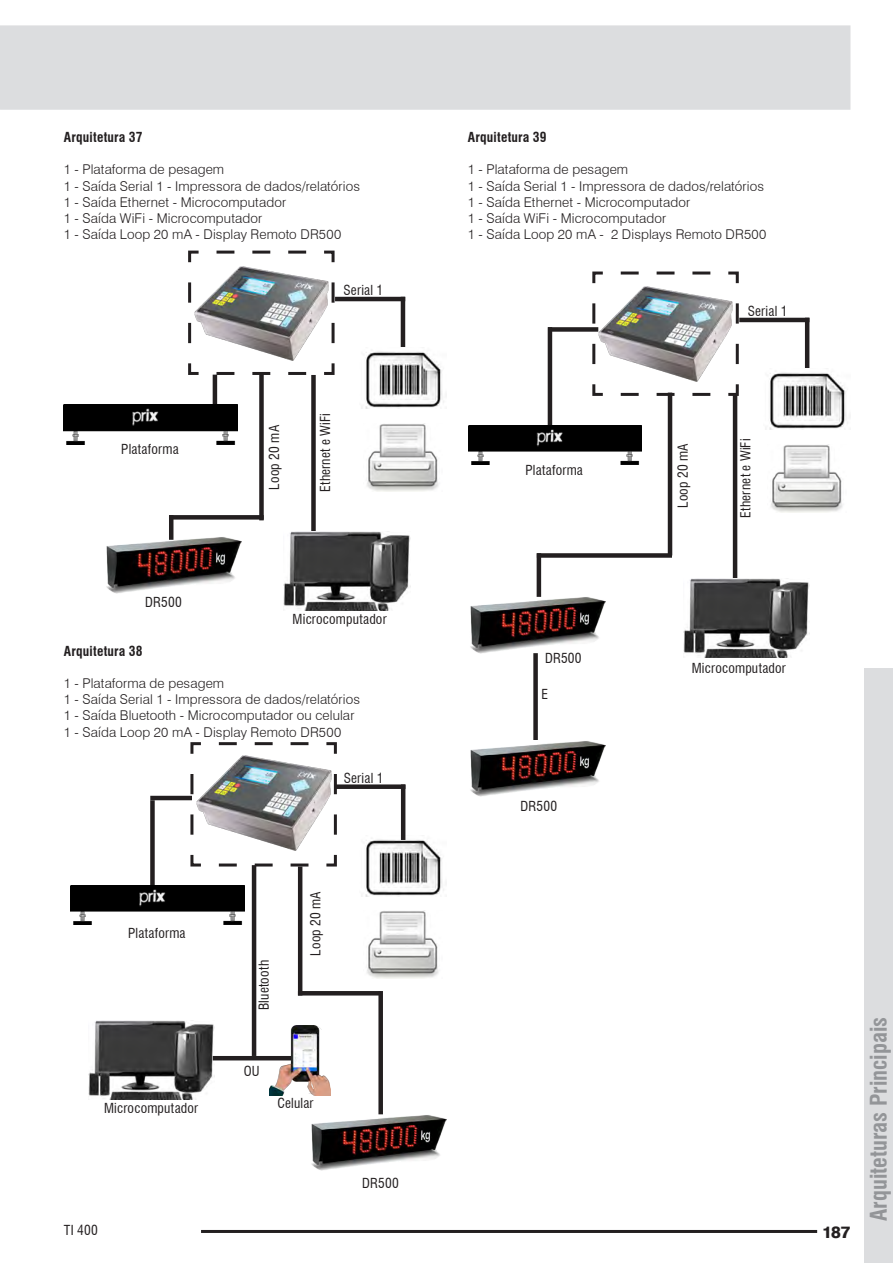
<style>
.page{position:relative;width:893px;height:1263px;background:#fff}
.page>*{position:absolute;margin:0;border:0;box-sizing:border-box;transform-origin:0 0}
.t1{font:700 condensed 22.5px "Swiss 721 BT";color:#939598}
.t2{font:800 16.5px "Swiss 721 BT";color:#231f20}
.Texto{font:300 13.5px "Swiss 721 BT";letter-spacing:.01em;color:#231f20}
.Texto_-_Centralizado{font:condensed 13.5px "Swiss 721 BT";letter-spacing:.015em;color:#231f20}
.Texto-2{font:700 condensed 13.5px "Swiss 721 BT";letter-spacing:.015em;color:#231f20}
</style>
<div class="page">
<div style="left:0;top:25px;width:850px;height:85px;background:#dcdddf"></div>
<div style="left:864px;top:668px;width:29px;height:595px;background:#dcdddf"></div>
<hr style="left:201px;top:1230px;width:616px;height:3px;background:#231f20">
<div style="left:311px;top:375px;width:5px;height:182px;background:#231f20"></div>
<svg style="left:188px;top:250px;width:148px;height:126px"></svg>
<hr style="left:213px;top:375px;width:4px;height:42px;background:#231f20">
<img style="left:64px;top:404px;width:173px;height:40px">
<img style="left:194px;top:266px;width:135px;height:95px">
<img style="left:284px;top:531px;width:126px;height:79px">
<div style="left:259px;top:372px;width:5px;height:148px;background:#231f20"></div>
<hr style="left:169px;top:515px;width:4px;height:25px;background:#231f20">
<div style="left:169px;top:515px;width:95px;height:5px;background:#231f20"></div>
<hr style="left:401px;top:297px;width:4px;height:58px;background:#231f20">
<hr style="left:335px;top:297px;width:70px;height:4px;background:#231f20">
<img style="left:361px;top:347px;width:83px;height:61px">
<img style="left:367px;top:423px;width:72px;height:68px">
<img style="left:106px;top:537px;width:136px;height:56px">
<img style="left:361px;top:835px;width:83px;height:61px">
<svg style="left:189px;top:742px;width:148px;height:126px"></svg>
<div style="left:150px;top:800px;width:5px;height:85px;background:#231f20"></div>
<hr style="left:401px;top:784px;width:4px;height:56px;background:#231f20">
<div style="left:335px;top:784px;width:70px;height:5px;background:#231f20"></div>
<img style="left:197px;top:756px;width:134px;height:95px">
<img style="left:367px;top:911px;width:72px;height:68px">
<img style="left:71px;top:885px;width:173px;height:40px">
<hr style="left:252px;top:865px;width:4px;height:191px;background:#231f20">
<img style="left:89px;top:1021px;width:126px;height:79px">
<hr style="left:150px;top:796px;width:42px;height:4px;background:#231f20">
<img style="left:270px;top:1025px;width:60px;height:70px">
<hr style="left:213px;top:1056px;width:78px;height:4px;background:#231f20">
<hr style="left:298px;top:866px;width:4px;height:129px;background:#231f20">
<hr style="left:298px;top:991px;width:83px;height:4px;background:#231f20">
<div style="left:378px;top:991px;width:5px;height:123px;background:#231f20"></div>
<img style="left:311px;top:1114px;width:136px;height:56px">
<hr style="left:733px;top:392px;width:4px;height:188px;background:#231f20">
<svg style="left:592px;top:271px;width:148px;height:126px"></svg>
<hr style="left:548px;top:327px;width:4px;height:98px;background:#231f20">
<img style="left:468px;top:425px;width:173px;height:40px">
<img style="left:598px;top:287px;width:135px;height:95px">
<img style="left:683px;top:578px;width:126px;height:79px">
<hr style="left:805px;top:318px;width:4px;height:58px;background:#231f20">
<hr style="left:739px;top:318px;width:70px;height:4px;background:#231f20">
<img style="left:765px;top:368px;width:83px;height:61px">
<img style="left:771px;top:444px;width:72px;height:68px">
<div style="left:548px;top:327px;width:50px;height:5px;background:#231f20"></div>
<img style="left:470px;top:597px;width:135px;height:56px">
<div style="left:537px;top:553px;width:135px;height:5px;background:#231f20"></div>
<hr style="left:668px;top:393px;width:4px;height:162px;background:#231f20">
<hr style="left:537px;top:553px;width:4px;height:44px;background:#231f20">
<img style="left:470px;top:741px;width:135px;height:55px">
<div style="left:533px;top:653px;width:5px;height:87px;background:#231f20"></div>
<p class="Texto-2" style="left:64px;top:129px;width:80px">Arquitetura 37</p>
<p class="Texto" style="left:64px;top:161px;width:162px">1 - Plataforma de pesagem</p>
<p class="Texto" style="left:64px;top:178px;width:298px">1 - Saída Serial 1 - Impressora de dados/relatórios</p>
<p class="Texto" style="left:64px;top:194px;width:224px">1 - Saída Ethernet - Microcomputador</p>
<p class="Texto" style="left:64px;top:210px;width:200px">1 - Saída WiFi - Microcomputador</p>
<p class="Texto" style="left:64px;top:226px;width:279px">1 - Saída Loop 20 mA - Display Remoto DR500</p>
<p class="Texto_-_Centralizado" style="left:344px;top:282px;width:41px">Serial 1</p>
<p class="Texto-2" style="left:468px;top:129px;width:80px">Arquitetura 39</p>
<p class="Texto" style="left:468px;top:161px;width:162px">1 - Plataforma de pesagem</p>
<p class="Texto" style="left:468px;top:178px;width:298px">1 - Saída Serial 1 - Impressora de dados/relatórios</p>
<p class="Texto" style="left:468px;top:194px;width:224px">1 - Saída Ethernet - Microcomputador</p>
<p class="Texto" style="left:468px;top:210px;width:200px">1 - Saída WiFi - Microcomputador</p>
<p class="Texto" style="left:468px;top:226px;width:300px">1 - Saída Loop 20 mA - 2 Displays Remoto DR500</p>
<p class="Texto_-_Centralizado" style="left:748px;top:303px;width:41px">Serial 1</p>
<p class="Texto_-_Centralizado" style="left:121px;top:441px;width:59px">Plataforma</p>
<p class="Texto_-_Centralizado" style="left:266px;top:490px;width:66px;rotate:-90deg">Loop 20 mA</p>
<p class="Texto_-_Centralizado" style="left:317px;top:492px;width:80px;rotate:-90deg">Ethernet e WiFi</p>
<p class="Texto_-_Centralizado" style="left:525px;top:462px;width:59px">Plataforma</p>
<p class="Texto_-_Centralizado" style="left:675px;top:508px;width:66px;rotate:-90deg">Loop 20 mA</p>
<p class="Texto_-_Centralizado" style="left:737px;top:518px;width:80px;rotate:-90deg">Ethernet e WiFi</p>
<p class="Texto_-_Centralizado" style="left:145px;top:594px;width:38px">DR500</p>
<p class="Texto_-_Centralizado" style="left:293px;top:611px;width:95px">Microcomputador</p>
<p class="Texto-2" style="left:64px;top:642px;width:80px">Arquitetura 38</p>
<p class="Texto" style="left:64px;top:675px;width:162px">1 - Plataforma de pesagem</p>
<p class="Texto" style="left:64px;top:691px;width:298px">1 - Saída Serial 1 - Impressora de dados/relatórios</p>
<p class="Texto" style="left:64px;top:707px;width:292px">1 - Saída Bluetooth - Microcomputador ou celular</p>
<p class="Texto" style="left:64px;top:723px;width:279px">1 - Saída Loop 20 mA - Display Remoto DR500</p>
<p class="Texto_-_Centralizado" style="left:344px;top:770px;width:41px">Serial 1</p>
<p class="Texto_-_Centralizado" style="left:545px;top:650px;width:38px">DR500</p>
<p class="Texto_-_Centralizado" style="left:541px;top:686px;width:8px">E</p>
<p class="Texto_-_Centralizado" style="left:521px;top:798px;width:38px">DR500</p>
<p class="Texto_-_Centralizado" style="left:692px;top:659px;width:95px">Microcomputador</p>
<p class="Texto_-_Centralizado" style="left:128px;top:925px;width:59px">Plataforma</p>
<p class="Texto_-_Centralizado" style="left:104px;top:1100px;width:95px">Microcomputador</p>
<p class="Texto_-_Centralizado" style="left:256px;top:1010px;width:52px;rotate:-90deg">Bluetooth</p>
<p class="Texto_-_Centralizado" style="left:308px;top:956px;width:66px;rotate:-90deg">Loop 20 mA</p>
<p class="Texto_-_Centralizado" style="left:244px;top:1063px;width:17px">OU</p>
<p class="Texto_-_Centralizado" style="left:277px;top:1094px;width:38px">Celular</p>
<p class="Texto_-_Centralizado" style="left:362px;top:1175px;width:38px">DR500</p>
<p class="Texto_-_Centralizado" style="left:64px;top:1222px;width:35px">TI 400</p>
<p class="t2" style="left:822px;top:1222px;width:30px">187</p>
<h1 class="t1" style="left:865px;top:1221px;width:206px;rotate:-90deg">Arquiteturas Principais</h1>
</div>
